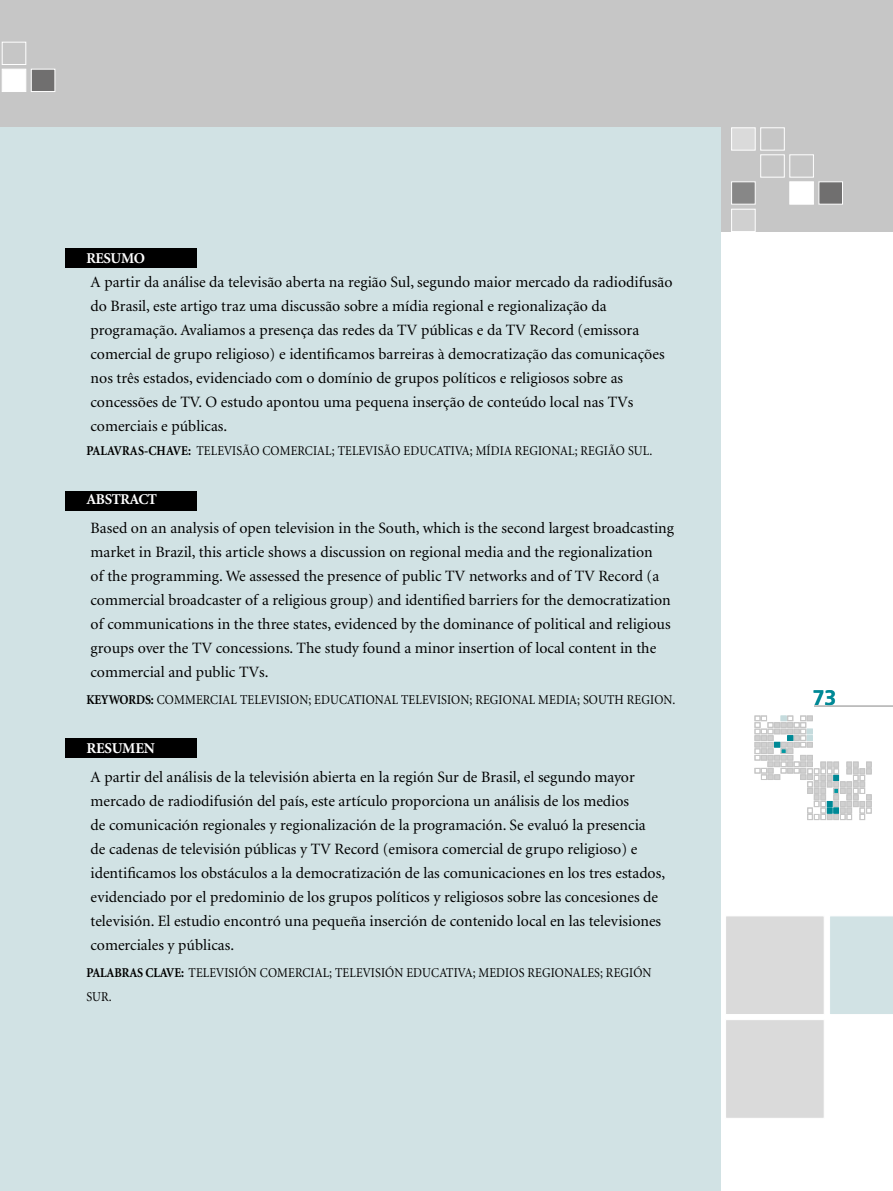
<style>
.page{position:relative;width:893px;height:1191px;background:#fff}
.page>*{position:absolute;margin:0;border:0;box-sizing:border-box;transform-origin:0 0}
.t1{font:700 21px "Frutiger";color:#008996}
.t2{font:15.75px/24px "Minion";color:#000}
.t3{font:700 15px "Minion";letter-spacing:-.025em;color:#fff}
.t4{font:700 15px "Minion Pro";letter-spacing:-.015em;color:#fff}
.t5{font:13.5px/24px "Minion";letter-spacing:.01em;color:#000;scale:.9 1}
.s1{font-weight:700}
</style>
<div class="page">
<svg style="left:755px;top:716px;width:116px;height:103px"></svg>
<div style="left:0;top:0;width:893px;height:232px;background:#c6c6c6"></div>
<div style="left:725px;top:915px;width:100px;height:100px;background:#dadada;border:1px solid #fff"></div>
<div style="left:830px;top:916px;width:63px;height:98px;background:#d1e2e4"></div>
<hr style="left:814px;top:706px;width:79px;height:1px;background:#bcbcbc">
<div style="left:731px;top:182px;width:24px;height:22px;background:#878787"></div>
<div style="left:790px;top:182px;width:24px;height:22px;background:#fff"></div>
<div style="left:819px;top:182px;width:24px;height:22px;background:#706f6f"></div>
<div style="left:760px;top:155px;width:24px;height:22px;border:1px solid #fff"></div>
<div style="left:790px;top:155px;width:24px;height:22px;border:1px solid #fff"></div>
<div style="left:731px;top:128px;width:24px;height:22px;background:#dadada;border:1px solid #fff"></div>
<div style="left:760px;top:128px;width:24px;height:22px;border:1px solid #fff"></div>
<div style="left:731px;top:209px;width:24px;height:23px;background:#d0d0d0;border:1px solid #fff"></div>
<div style="left:2px;top:69px;width:24px;height:23px;background:#fff"></div>
<div style="left:31px;top:69px;width:24px;height:23px;background:#706f6f;border:1px solid #fff"></div>
<div style="left:2px;top:42px;width:24px;height:23px;border:1px solid #fff"></div>
<div style="left:725px;top:1019px;width:100px;height:99px;background:#dadada;border:1px solid #fff"></div>
<div style="left:0;top:128px;width:721px;height:1063px;background:#d1e2e4"></div>
<div style="left:65px;top:248px;width:131px;height:20px;background:#000"></div>
<div style="left:65px;top:491px;width:131px;height:20px;background:#000"></div>
<div style="left:65px;top:738px;width:131px;height:20px;background:#000"></div>
<p class="t3" style="left:86px;top:250px;width:60px">RESUMO</p>
<p class="t2" style="left:91px;top:270px;width:583px">A partir da análise da televisão aberta na região Sul, segundo maior mercado da radiodifusão do Brasil, este artigo traz uma discussão sobre a mídia regional e regionalização da programação. Avaliamos a presença das redes da TV públicas e da TV Record (emissora comercial de grupo religioso) e identificamos barreiras à democratização das comunicações nos três estados, evidenciado com o domínio de grupos políticos e religiosos sobre as concessões de TV. O estudo apontou uma pequena inserção de conteúdo local nas TVs comerciais e públicas.</p>
<p class="t5" style="left:86px;top:439px;width:630px"><span class="s1">PALAVRAS-CHAVE:</span> Televisão Comercial; Televisão Educativa; Mídia Regional; Região Sul.</p>
<p class="t3" style="left:86px;top:492px;width:72px">ABSTRACT</p>
<p class="t2" style="left:91px;top:516px;width:585px">Based on an analysis of open television in the South, which is the second largest broadcasting market in Brazil, this article shows a discussion on regional media and the regionalization<br>of the programming. We assessed the presence of public TV networks and of TV Record (a commercial broadcaster of a religious group) and identified barriers for the democratization of communications in the three states, evidenced by the dominance of political and religious groups over the TV concessions. The study found a minor insertion of local content in the commercial and public TVs.</p>
<p class="t5" style="left:86px;top:688px;width:656px"><span class="s1">KEYWORDS:</span> Commercial Television; Educational Television; Regional Media; South Region.</p>
<p class="t4" style="left:86px;top:738px;width:70px">RESUMEN</p>
<p class="t2" style="left:91px;top:765px;width:576px">A partir del análisis de la televisión abierta en la región Sur de Brasil, el segundo mayor mercado de radiodifusión del país, este artículo proporciona un análisis de los medios<br>de comunicación regionales y regionalización de la programación. Se evaluó la presencia<br>de cadenas de televisión públicas y TV Record (emisora comercial de grupo religioso) e identificamos los obstáculos a la democratización de las comunicaciones en los tres estados, evidenciado por el predominio de los grupos políticos y religiosos sobre las concesiones de televisión. El estudio encontró una pequeña inserción de contenido local en las televisiones comerciales y públicas.</p>
<p class="t5" style="left:86px;top:961px;width:629px"><span class="s1">PALABRAS CLAVE:</span> Televisión Comercial; Televisión Educativa; Medios Regionales; Región<br>Sur.</p>
<h1 class="t1" style="left:813px;top:685px;width:25px">73</h1>
</div>
